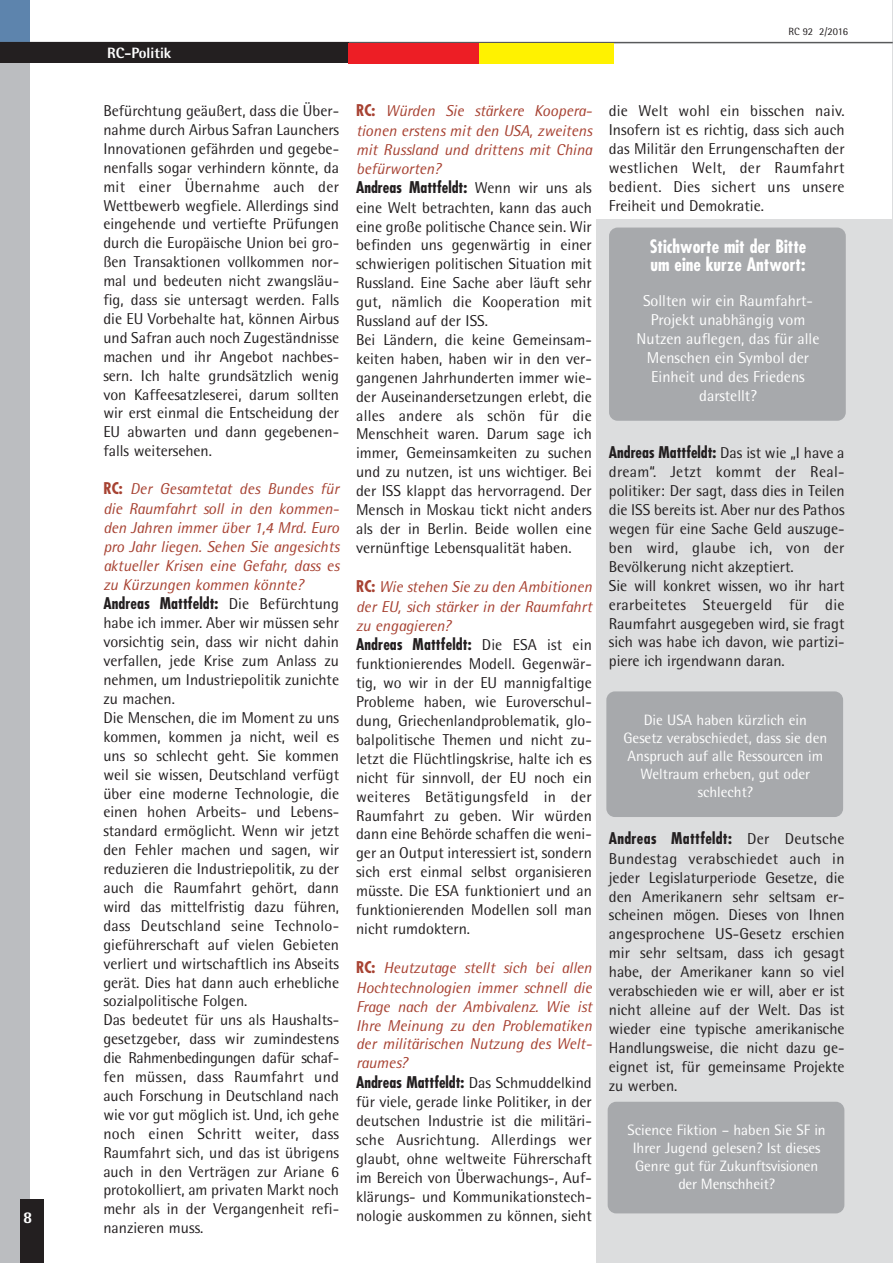
<style>
.page{position:relative;width:893px;height:1263px;background:#fff}
.page>*{position:absolute;margin:0;border:0;box-sizing:border-box;transform-origin:0 0}
.t1{font:700 condensed 18px/18.8px "Futura";color:#fff}
.t2{font:800 16.5px "AT Rotis Semi Sans";color:#fff}
.t3{font:15.75px/18.9px "AT Rotis Semi Sans";color:#231f20;text-align:justify}
.t4{font:italic 15.75px/19px "AT Rotis Semi Sans";color:#a74232;text-align:justify}
.t5{font:700 condensed 15.75px "Futura";letter-spacing:.005em;color:#231f20}
.t6{font:15.75px/18.9px "AT Rotis Semi Sans";color:#fff;text-align:center}
.t7{font:15px/18px "AT Rotis Semi Sans";color:#fff;text-align:center}
.t8{font:800 15px "AT Rotis Semi Sans";color:#fff}
.t9{font:10.5px "AT Rotis Semi Sans";color:#231f20}
.s1{font-family:"Futura";font-weight:700;font-style:normal;font-stretch:condensed}
.s2{font-family:"AT Rotis Semi Sans";font-weight:400;font-stretch:normal}
</style>
<div class="page">
<div style="left:596px;top:0;width:296px;height:1263px;background:#dcddde"></div>
<div style="left:596px;top:0;width:296px;height:219px;background:#fff"></div>
<div style="left:0;top:0;width:30px;height:1263px;background:#bbbdc0"></div>
<div style="left:0;top:0;width:30px;height:53px;background:#5d84ad"></div>
<hr style="left:0;top:42px;width:892px;height:1px;background:#58595b">
<div style="left:21px;top:1199px;width:23px;height:64px;background:#231f20"></div>
<div style="left:0;top:42px;width:349px;height:21px;background:#231f20"></div>
<div style="left:348px;top:43px;width:135px;height:21px;background:#ed1e25"></div>
<div style="left:479px;top:43px;width:134px;height:21px;background:#fff200"></div>
<div style="left:609px;top:228px;width:237px;height:193px;background:#a7a9ac;border-radius:9px"></div>
<div style="left:606px;top:691px;width:237px;height:126px;background:#a7a9ac;border-radius:9px"></div>
<div style="left:608px;top:1102px;width:236px;height:111px;background:#a7a9ac;border-radius:9px"></div>
<p class="t2" style="left:23px;top:1212px;width:11px">8</p>
<p class="t8" style="left:107px;top:48px;width:66px">RC-Politik</p>
<p class="t9" style="left:788px;top:28px;width:61px">RC 92 2/2016</p>
<p class="t3" style="left:103px;top:103px;width:237px">Befürchtung geäußert, dass die Über&shy;nahme durch Airbus Safran Launchers Innovationen gefährden und gegebe&shy;nenfalls sogar verhindern könnte, da mit einer Übernahme auch der Wettbewerb wegfiele. Allerdings sind eingehende und vertiefte Prüfungen durch die Europäische Union bei gro&shy;ßen Transaktionen vollkommen nor&shy;mal und bedeuten nicht zwangsläu&shy;fig, dass sie untersagt werden. Falls die EU Vorbehalte hat, können Airbus und Safran auch noch Zugeständnisse machen und ihr Angebot nachbes&shy;sern. Ich halte grundsätzlich wenig von Kaffeesatzleserei, darum sollten wir erst einmal die Entscheidung der EU abwarten und dann gegebenen&shy;falls weitersehen.</p>
<p class="t4" style="left:103px;top:481px;width:238px"><span class="s1">RC:</span> Der Gesamtetat des Bundes für die Raumfahrt soll in den kommen&shy;den Jahren immer über 1,4 Mrd. Euro pro Jahr liegen. Sehen Sie angesichts aktueller Krisen eine Gefahr, dass es zu Kürzungen kommen könnte?</p>
<p class="t5" style="left:103px;top:596px;width:237px">Andreas Mattfeldt: <span class="s2">Die Befürchtung</span></p>
<p class="t3" style="left:103px;top:615px;width:237px;text-align:left">habe ich immer. Aber wir müssen sehr vorsichtig sein, dass wir nicht dahin verfallen, jede Krise zum Anlass zu nehmen, um Industriepolitik zunichte zu machen.<br>Die Menschen, die im Moment zu uns kommen, kommen ja nicht, weil es uns so schlecht geht. Sie kommen weil sie wissen, Deutschland verfügt über eine moderne Technologie, die einen hohen Arbeits- und Lebens - stan dard ermöglicht. Wenn wir jetzt den Fehler machen und sagen, wir reduzieren die Industriepolitik, zu der auch die Raumfahrt gehört, dann wird das mittelfristig dazu führen, dass Deutschland seine Technolo - gieführerschaft auf vielen Gebieten verliert und wirtschaftlich ins Abseits gerät. Dies hat dann auch erhebliche sozialpolitische Folgen.<br>Das bedeutet für uns als Haushalts - gesetzgeber, dass wir zumindestens die Rahmenbedingungen dafür schaf - fen müssen, dass Raumfahrt und auch Forschung in Deutschland nach wie vor gut möglich ist. Und, ich gehe noch einen Schritt weiter, dass Raumfahrt sich, und das ist übrigens auch in den Verträgen zur Ariane 6 protokolliert, am privaten Markt noch mehr als in der Vergangenheit refi&shy;nanzieren muss.</p>
<p class="t4" style="left:356px;top:103px;width:238px"><span class="s1">RC:</span> Würden Sie stärkere Koopera - tionen erstens mit den USA, zweitens mit Russland und drittens mit China befürworten?</p>
<p class="t5" style="left:356px;top:180px;width:237px">Andreas Mattfeldt: <span class="s2">Wenn wir uns als</span></p>
<p class="t3" style="left:356px;top:199px;width:237px;text-align:left">eine Welt betrachten, kann das auch eine große politische Chance sein. Wir befinden uns gegenwärtig in einer schwierigen politischen Situation mit Russland. Eine Sache aber läuft sehr gut, nämlich die Kooperation mit Russland auf der ISS.<br>Bei Ländern, die keine Gemeinsam - keiten haben, haben wir in den ver&shy;gangenen Jahrhunderten immer wie&shy;der Auseinandersetzungen erlebt, die alles andere als schön für die Menschheit waren. Darum sage ich immer, Gemeinsamkeiten zu suchen und zu nutzen, ist uns wichtiger. Bei der ISS klappt das hervorragend. Der Mensch in Moskau tickt nicht anders als der in Berlin. Beide wollen eine vernünftige Lebensqualität haben.</p>
<p class="t4" style="left:356px;top:579px;width:237px"><span class="s1">RC:</span> Wie stehen Sie zu den Ambitionen der EU, sich stärker in der Raumfahrt zu engagieren?</p>
<p class="t5" style="left:356px;top:637px;width:237px">Andreas Mattfeldt: <span class="s2">Die ESA ist ein</span></p>
<p class="t3" style="left:356px;top:656px;width:237px">funktionierendes Modell. Gegen wär - tig, wo wir in der EU mannigfaltige Probleme haben, wie Eurover schul - dung, Griechenland problematik, glo&shy;balpolitische Themen und nicht zu - letzt die Flüchtlingskrise, halte ich es nicht für sinnvoll, der EU noch ein weiteres Betätigungsfeld in der Raum fahrt zu geben. Wir würden dann eine Behörde schaffen die weni&shy;ger an Output interessiert ist, sondern sich erst einmal selbst organisieren müsste. Die ESA funktioniert und an funktionierenden Modellen soll man nicht rumdoktern.</p>
<p class="t4" style="left:356px;top:960px;width:237px"><span class="s1">RC:</span> Heutzutage stellt sich bei allen Hochtechnologien immer schnell die Frage nach der Ambivalenz. Wie ist Ihre Meinung zu den Problematiken der militärischen Nutzung des Welt - raumes?</p>
<p class="t5" style="left:356px;top:1075px;width:237px">Andreas Mattfeldt: <span class="s2">Das Schmuddelkind</span></p>
<p class="t3" style="left:356px;top:1094px;width:237px">für viele, gerade linke Politiker, in der deutschen Industrie ist die militäri&shy;sche Ausrichtung. Allerdings wer glaubt, ohne weltweite Führerschaft im Bereich von Überwachungs-, Auf - klärungs- und Kommunikations tech - nologie auskommen zu können, sieht</p>
<p class="t3" style="left:609px;top:103px;width:237px">die Welt wohl ein bisschen naiv.<br>Insofern ist es richtig, dass sich auch das Militär den Errungenschaften der westlichen Welt, der Raumfahrt bedient. Dies sichert uns unsere Freiheit und Demokratie.</p>
<p class="t1" style="left:650px;top:238px;width:158px">Stichworte mit der Bitte um eine kurze Antwort:</p>
<p class="t6" style="left:637px;top:293px;width:184px">Sollten wir ein Raumfahrt-<br>Projekt unabhängig vom<br>Nutzen auflegen, das für alle<br>Menschen ein Symbol der<br>Einheit und des Friedens darstellt?</p>
<p class="t5" style="left:609px;top:445px;width:237px">Andreas Mattfeldt: <span class="s2">Das ist wie „I have a</span></p>
<p class="t3" style="left:609px;top:464px;width:237px;text-align:left">dream“. Jetzt kommt der Real - politiker: Der sagt, dass dies in Teilen die ISS bereits ist. Aber nur des Pathos wegen für eine Sache Geld auszuge&shy;ben wird, glaube ich, von der Bevölkerung nicht akzeptiert.<br>Sie will konkret wissen, wo ihr hart erarbeitetes Steuergeld für die Raumfahrt ausgegeben wird, sie fragt sich was habe ich davon, wie partizi&shy;piere ich irgendwann daran.</p>
<p class="t7" style="left:623px;top:712px;width:205px">Die USA haben kürzlich ein<br>Gesetz verabschiedet, dass sie den<br>Anspruch auf alle Ressourcen im<br>Weltraum erheben, gut oder schlecht?</p>
<p class="t5" style="left:609px;top:831px;width:237px">Andreas Mattfeldt: <span class="s2">Der Deutsche</span></p>
<p class="t3" style="left:609px;top:851px;width:237px">Bundestag verabschiedet auch in jeder Legislaturperiode Gesetze, die den Amerikanern sehr seltsam er - scheinen mögen. Dieses von Ihnen angesprochene US-Gesetz erschien mir sehr seltsam, dass ich gesagt habe, der Amerikaner kann so viel verabschieden wie er will, aber er ist nicht alleine auf der Welt. Das ist wieder eine typische amerikanische Handlungsweise, die nicht dazu ge - eignet ist, für gemeinsame Projekte zu werben.</p>
<p class="t7" style="left:627px;top:1122px;width:200px">Science Fiktion – haben Sie SF in<br>Ihrer Jugend gelesen? Ist dieses<br>Genre gut für Zukunftsvisionen der Mensch heit?</p>
</div>
